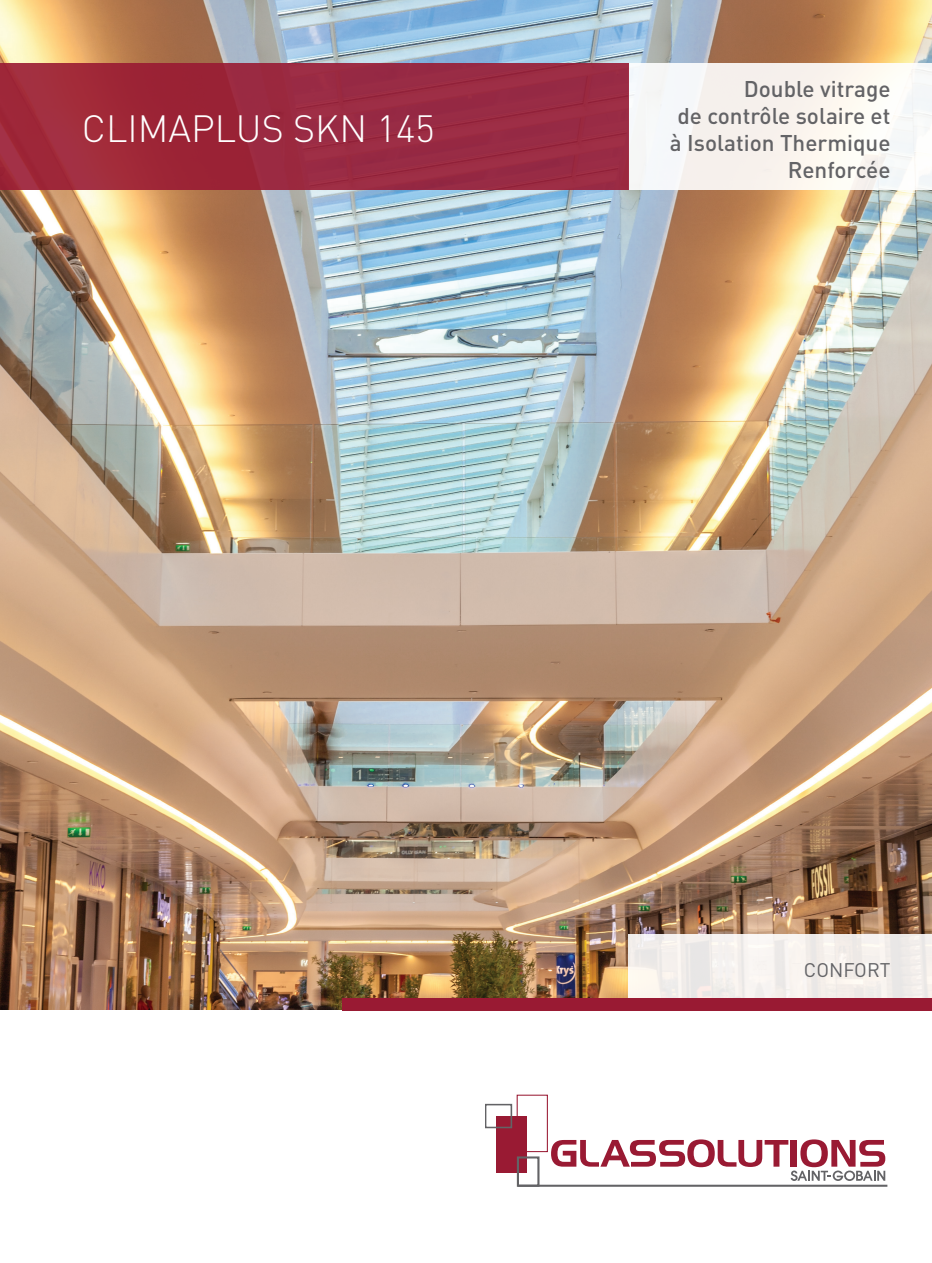
<style>
.page{position:relative;width:932px;height:1263px;background:#fff}
.page>*{position:absolute;margin:0;border:0;box-sizing:border-box;transform-origin:0 0}
.t1{font:300 37.5px "DIN";color:#fff}
.t2{font:500 22.5px/27px "DIN";color:#636366;text-align:right}
.t3{font:19.5px "DIN";color:#636366}
</style>
<div class="page">
<img style="left:0;top:0;width:931px;height:1010px">
<div style="left:496px;top:1116px;width:30px;height:57px;background:#991a33"></div>
<div style="left:516px;top:1156px;width:23px;height:31px;border:2px solid #636366"></div>
<div style="left:485px;top:1104px;width:27px;height:24px;border:2px solid #636366"></div>
<svg style="left:551px;top:1139px;width:334px;height:42px"></svg>
<hr style="left:517px;top:1185px;width:370px;height:2px;background:#636366">
<div style="left:628px;top:63px;width:303px;height:126px;background:#f7f6f0"></div>
<div style="left:0;top:63px;width:628px;height:126px;background:linear-gradient(to right,#a02838,#972b47)"></div>
<div style="left:628px;top:934px;width:303px;height:64px;background:#f4efec"></div>
<div style="left:342px;top:998px;width:589px;height:12px;background:#991a33"></div>
<h1 class="t1" style="left:82px;top:106px;width:354px">CLIMAPLUS SKN 145</h1>
<p class="t2" style="left:669px;top:75px;width:222px">Double vitrage<br>de contrôle solaire et à Isolation Thermique<br>Renforcée</p>
<p class="t3" style="left:803px;top:957px;width:88px">CONFORT</p>
</div>
